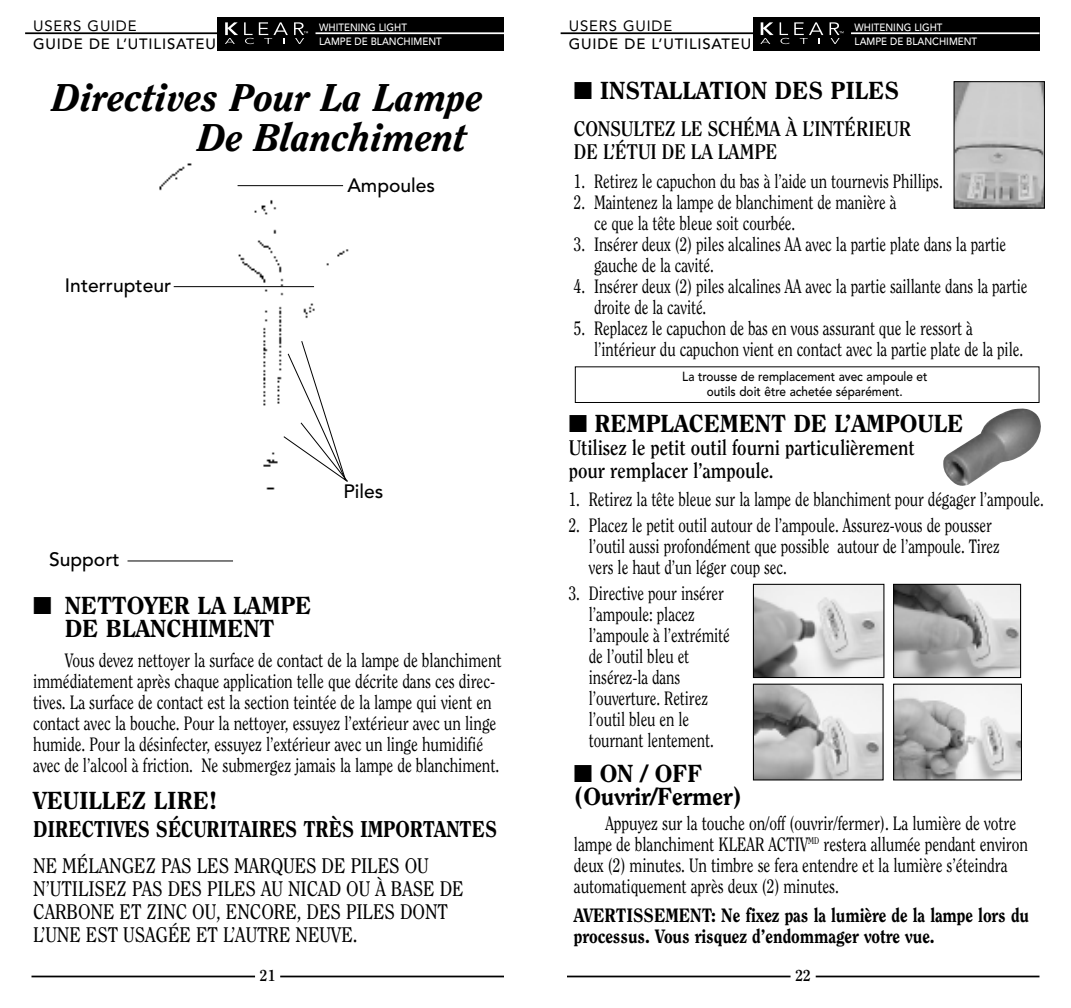
<style>
.page{position:relative;width:1071px;height:1008px;background:#fff}
.page>*{position:absolute;margin:0;border:0;box-sizing:border-box;transform-origin:0 0}
.t1{font:italic 800 38.5px/40.2px "Clearface";color:#000}
.t2{font:800 24.5px/22.8px "Clearface";letter-spacing:-.005em;color:#000}
.t3{font:800 22.75px "Clearface";letter-spacing:-.005em;color:#000;scale:.88 1}
.t4{font:21px/22.8px "Clearface";letter-spacing:-.005em;color:#000;scale:.9 1}
.t5{font:700 21px/22.8px "Clearface";letter-spacing:-.005em;color:#000;scale:.9 1}
.t6{font:19.25px/21px "Clearface";letter-spacing:-.005em;color:#000;scale:.78 1}
.t7{font:19.25px/21px "Clearface";letter-spacing:-.005em;color:#000;scale:.8 1}
.t8{font:800 19.25px/21px "Clearface";letter-spacing:-.005em;color:#000;scale:.9 1}
.t9{font:500 19.25px "Avenir";color:#000}
.t10{font:700 15.75px "Clearface";color:#000}
.t11{font:500 14.88px "Avenir";letter-spacing:.055em;color:#000}
.t12{font:14.88px "Avenir";letter-spacing:.055em;color:#000}
.t13{font:500 13.12px/14.9px "Avenir";color:#000;text-align:center;scale:.9 1}
.t14{font:500 10.5px/14px "Avenir";color:#fff;scale:.93 1}
</style>
<div class="page">
<img style="left:943px;top:408px;width:98px;height:78px">
<hr style="left:561px;top:32px;width:199px;height:2px;background:#000">
<hr style="left:567px;top:976px;width:224px;height:1px;background:#000">
<hr style="left:816px;top:976px;width:224px;height:1px;background:#000">
<div style="left:753px;top:17px;width:287px;height:33px;background:#000"></div>
<svg style="left:760px;top:22px;width:14px;height:22px"></svg>
<svg style="left:780px;top:22px;width:43px;height:22px"></svg>
<svg style="left:830px;top:22px;width:14px;height:22px"></svg>
<hr style="left:851px;top:32px;width:189px;height:2px;background:#fff">
<img style="left:956px;top:83px;width:87px;height:123px">
<div style="left:954px;top:81px;width:91px;height:127px;border:1px solid #000"></div>
<div style="left:575px;top:366px;width:465px;height:37px;border:1px solid #000"></div>
<img style="left:895px;top:686px;width:125px;height:92px">
<div style="left:893px;top:684px;width:129px;height:96px;border:1px solid #000"></div>
<img style="left:755px;top:686px;width:127px;height:92px">
<div style="left:753px;top:684px;width:131px;height:96px;border:1px solid #000"></div>
<img style="left:895px;top:586px;width:124px;height:90px">
<div style="left:893px;top:584px;width:128px;height:94px;border:1px solid #000"></div>
<img style="left:755px;top:586px;width:127px;height:90px">
<div style="left:753px;top:584px;width:131px;height:94px;border:1px solid #000"></div>
<hr style="left:25px;top:32px;width:199px;height:2px;background:#000">
<hr style="left:32px;top:976px;width:223px;height:1px;background:#000">
<hr style="left:280px;top:976px;width:224px;height:1px;background:#000">
<div style="left:217px;top:17px;width:287px;height:33px;background:#000"></div>
<svg style="left:225px;top:22px;width:13px;height:22px"></svg>
<svg style="left:244px;top:22px;width:44px;height:22px"></svg>
<svg style="left:294px;top:22px;width:14px;height:22px"></svg>
<hr style="left:316px;top:32px;width:188px;height:2px;background:#fff">
<img style="left:127px;top:163px;width:222px;height:399px">
<hr style="left:238px;top:185px;width:105px;height:1px;background:#000">
<svg style="left:283px;top:340px;width:66px;height:143px"></svg>
<hr style="left:128px;top:561px;width:105px;height:1px;background:#000">
<hr style="left:174px;top:286px;width:140px;height:1px;background:#000">
<p class="t12" style="left:33px;top:20px;width:105px">USERS GUIDE</p>
<p class="t11" style="left:33px;top:37px;width:194px">GUIDE DE L’UTILISATEUR</p>
<p class="t14" style="left:319px;top:21px;width:133px">WHITENING LIGHT<br>LAMPE DE BLANCHIMENT</p>
<h1 class="t1" style="left:198px;top:80px;width:286px;text-indent:-146px">Directives Pour La Lampe<br>De Blanchiment</h1>
<p class="t9" style="left:65px;top:278px;width:108px">Interrupteur</p>
<p class="t9" style="left:49px;top:552px;width:72px">Support</p>
<p class="t9" style="left:347px;top:178px;width:89px">Ampoules</p>
<p class="t9" style="left:344px;top:484px;width:41px">Piles</p>
<p class="t2" style="left:33px;top:596px;width:280px;text-align:center">■ NETTOYER LA LAMPE<br>DE BLANCHIMENT</p>
<p class="t7" style="left:33px;top:651px;width:587px;text-indent:31px">Vous devez nettoyer la surface de contact de la lampe de blanchiment immédiatement après chaque application telle que décrite dans ces direc&shy;tives. La surface de contact est la section teintée de la lampe qui vient en contact avec la bouche. Pour la nettoyer, essuyez l’extérieur avec un linge humide. Pour la désinfecter, essuyez l’extérieur avec un linge humidifié avec de l’alcool à friction. Ne submergez jamais la lampe de blanchiment.</p>
<p class="t2" style="left:33px;top:790px;width:185px">VEUILLEZ LIRE!</p>
<p class="t3" style="left:33px;top:819px;width:529px">DIRECTIVES SÉCURITAIRES TRÈS IMPORTANTES</p>
<p class="t4" style="left:33px;top:856px;width:480px">NE MÉLANGEZ PAS LES MARQUES DE PILES OU N’UTILISEZ PAS DES PILES AU NICAD OU À BASE DE CARBONE ET ZINC OU, ENCORE, DES PILES DONT L’UNE EST USAGÉE ET L’AUTRE NEUVE.</p>
<p class="t10" style="left:260px;top:969px;width:17px">21</p>
<p class="t12" style="left:569px;top:20px;width:105px">USERS GUIDE</p>
<p class="t11" style="left:569px;top:37px;width:194px">GUIDE DE L’UTILISATEUR</p>
<p class="t14" style="left:855px;top:21px;width:133px">WHITENING LIGHT<br>LAMPE DE BLANCHIMENT</p>
<p class="t2" style="left:574px;top:80px;width:327px">■ INSTALLATION DES PILES</p>
<p class="t5" style="left:574px;top:118px;width:376px">CONSULTEZ LE SCHÉMA À L’INTÉRIEUR<br>DE L’ÉTUI DE LA LAMPE</p>
<p class="t6" style="left:574px;top:172px;width:474px">1. Retirez le capuchon du bas à l’aide un tournevis Phillips.</p>
<p class="t6" style="left:594px;top:193px;width:389px;text-indent:-20px">2. Maintenez la lampe de blanchiment de manière à ce que la tête bleue soit courbée.</p>
<p class="t6" style="left:594px;top:235px;width:530px;text-indent:-20px">3. Insérer deux (2) piles alcalines AA avec la partie plate dans la partie gauche de la cavité.</p>
<p class="t6" style="left:594px;top:277px;width:557px;text-indent:-20px">4. Insérer deux (2) piles alcalines AA avec la partie saillante dans la partie droite de la cavité.</p>
<p class="t6" style="left:594px;top:319px;width:552px;text-indent:-20px">5. Replacez le capuchon de bas en vous assurant que le ressort à l’intérieur du capuchon vient en contact avec la partie plate de la pile.</p>
<p class="t13" style="left:682px;top:370px;width:274px">La trousse de remplacement avec ampoule et outils doit être achetée séparément.</p>
<p class="t2" style="left:569px;top:414px;width:396px">■ REMPLACEMENT DE L’AMPOULE</p>
<p class="t5" style="left:569px;top:437px;width:386px">Utilisez le petit outil fourni particulièrement pour remplacer l’ampoule.</p>
<p class="t6" style="left:569px;top:490px;width:611px">1. Retirez la tête bleue sur la lampe de blanchiment pour dégager l’ampoule.</p>
<p class="t6" style="left:589px;top:516px;width:528px;text-indent:-20px">2. Placez le petit outil autour de l’ampoule. Assurez-vous de pousser l’outil aussi profondément que possible autour de l’ampoule. Tirez vers le haut d’un léger coup sec.</p>
<p class="t6" style="left:589px;top:584px;width:182px;text-indent:-20px">3. Directive pour insérer l’ampoule: placez l’ampoule à l’extrémité de l’outil bleu et insérez-la dans l’ouverture. Retirez l’outil bleu en le tournant lentement.</p>
<p class="t2" style="left:574px;top:764px;width:170px">■ ON / OFF (Ouvrir/Fermer)</p>
<p class="t7" style="left:574px;top:814px;width:569px;text-indent:31px">Appuyez sur la touche on/off (ouvrir/fermer). La lumière de votre lampe de blanchiment KLEAR ACTIV<sup>MD</sup> restera allumée pendant environ deux (2) minutes. Un timbre se fera entendre et la lumière s’éteindra automatiquement après deux (2) minutes.</p>
<p class="t8" style="left:574px;top:906px;width:507px">AVERTISSEMENT: Ne fixez pas la lumière de la lampe lors du processus. Vous risquez d’endommager votre vue.</p>
<p class="t10" style="left:795px;top:969px;width:17px">22</p>
</div>
